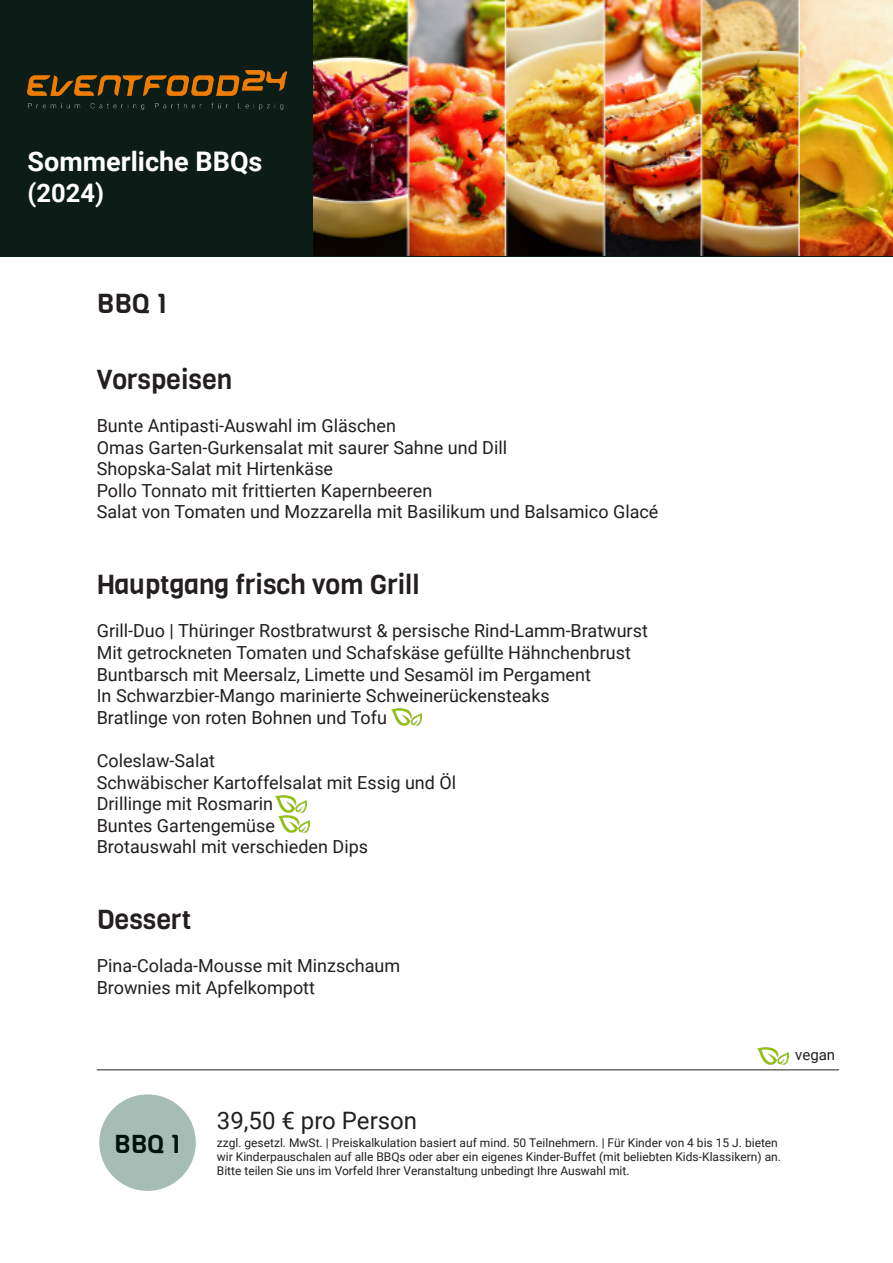
<style>
.page{position:relative;width:893px;height:1263px;background:#fff}
.page>*{position:absolute;margin:0;border:0;box-sizing:border-box;transform-origin:0 0}
.t1{font:27px "Viga";color:#231f20}
.t2{font:700 27px "Roboto";color:#fff}
.t3{font:700 25.5px "Roboto";color:#fff}
.t4{font:25.5px "Viga";color:#00130f}
.t5{font:24px "Roboto";color:#231f20}
.t6{font:18px/21.6px "Roboto";color:#231f20}
.t7{font:15px "Roboto";color:#231f20}
.t8{font:12px/14.4px "Roboto";color:#231f20}
</style>
<div class="page">
<div style="left:0;top:0;width:893px;height:256px;background:#0b1d16"></div>
<img style="left:28px;top:70px;width:258px;height:40px">
<hr style="left:97px;top:1069px;width:742px;height:1px;background:#231f20">
<div style="left:99px;top:1094px;width:97px;height:97px;background:#a5bdb4;border-radius:50%"></div>
<img style="left:313px;top:1px;width:580px;height:255px">
<img style="left:391px;top:708px;width:31px;height:18px">
<img style="left:276px;top:795px;width:30px;height:17px">
<img style="left:279px;top:816px;width:30px;height:17px">
<img style="left:758px;top:1047px;width:31px;height:18px">
<h1 class="t2" style="left:28px;top:143px;width:236px">Sommerliche BBQs</h1>
<h2 class="t3" style="left:28px;top:175px;width:78px">(2024)</h2>
<h1 class="t1" style="left:97px;top:285px;width:72px">BBQ 1</h1>
<h1 class="t1" style="left:97px;top:361px;width:137px">Vorspeisen</h1>
<p class="t6" style="left:97px;top:414px;width:563px">Bunte Antipasti-Auswahl im Gläschen<br>Omas Garten-Gurkensalat mit saurer Sahne und Dill<br>Shopska-Salat mit Hirtenkäse<br>Pollo Tonnato mit frittierten Kapernbeeren<br>Salat von Tomaten und Mozzarella mit Basilikum und Balsamico Glacé</p>
<h1 class="t1" style="left:97px;top:567px;width:324px">Hauptgang frisch vom Grill</h1>
<p class="t6" style="left:97px;top:619px;width:553px">Grill-Duo | Thüringer Rostbratwurst &amp; persische Rind-Lamm-Bratwurst Mit getrockneten Tomaten und Schafskäse gefüllte Hähnchenbrust Buntbarsch mit Meersalz, Limette und Sesamöl im Pergament<br>In Schwarzbier-Mango marinierte Schweinerückensteaks<br>Bratlinge von roten Bohnen und Tofu</p>
<p class="t6" style="left:97px;top:749px;width:361px">Coleslaw-Salat<br>Schwäbischer Kartoffelsalat mit Essig und Öl<br>Drillinge mit Rosmarin<br>Buntes Gartengemüse<br>Brotauswahl mit verschieden Dips</p>
<h1 class="t1" style="left:97px;top:901px;width:96px">Dessert</h1>
<p class="t6" style="left:97px;top:954px;width:305px">Pina-Colada-Mousse mit Minzschaum<br>Brownies mit Apfelkompott</p>
<h2 class="t4" style="left:114px;top:1127px;width:69px">BBQ 1</h2>
<p class="t7" style="left:795px;top:1044px;width:42px">vegan</p>
<h3 class="t5" style="left:217px;top:1103px;width:202px">39,50 € pro Person</h3>
<p class="t8" style="left:217px;top:1135px;width:566px">zzgl. gesetzl. MwSt. | Preiskalkulation basiert auf mind. 50 Teilnehmern. | Für Kinder von 4 bis 15 J. bieten wir Kinderpauschalen auf alle BBQs oder aber ein eigenes Kinder-Buffet (mit beliebten Kids-Klassikern) an.<br>Bitte teilen Sie uns im Vorfeld Ihrer Veranstaltung unbedingt Ihre Auswahl mit.</p>
</div>
